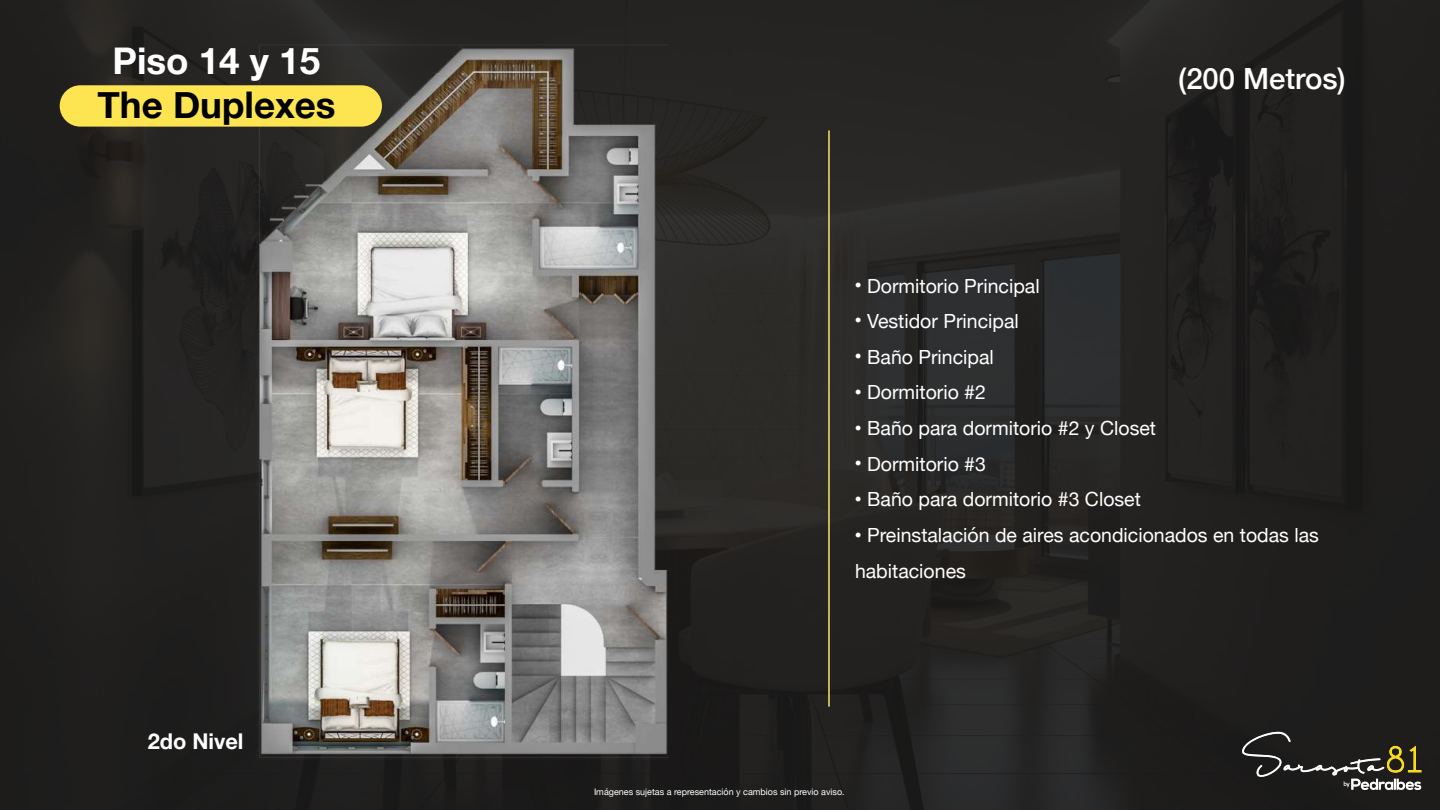
<style>
.page{position:relative;width:1440px;height:810px;background:#fff}
.page>*{position:absolute;margin:0;border:0;box-sizing:border-box;transform-origin:0 0}
.t1{font:700 36.75px "Helvetica Neue";color:#000}
.t2{font:700 36.75px "Helvetica Neue";color:#fff}
.t3{font:500 29.25px "Helvetica Neue";color:#fff}
.t4{font:700 21.75px "Helvetica Neue";color:#fff}
.t5{font:19.5px/36px "Helvetica Neue";color:#fff}
.t6{font:9px "Helvetica Neue";color:#fff}
.s1{font-family:"Arial"}
</style>
<div class="page">
<div style="left:1220px;top:0;width:220px;height:810px;background:#1f1e1d"></div>
<img style="left:0;top:0;width:1220px;height:810px">
<img style="left:1236px;top:715px;width:201px;height:95px">
<hr style="left:828px;top:130px;width:2px;height:577px;background:#f9e46b">
<div style="left:60px;top:85px;width:322px;height:42px;background:#fce551;border-radius:21px"></div>
<h1 class="t2" style="left:112px;top:32px;width:209px">Piso 14 y 15</h1>
<h1 class="t1" style="left:98px;top:77px;width:240px">The Duplexes</h1>
<p class="t4" style="left:148px;top:724px;width:97px">2do Nivel</p>
<h2 class="t3" style="left:1178px;top:55px;width:169px">(200 Metros)</h2>
<p class="t5" style="left:855px;top:269px;width:186px"><span class="s1">•</span> Dormitorio Principal</p>
<p class="t5" style="left:855px;top:304px;width:165px"><span class="s1">•</span> Vestidor Principal</p>
<p class="t5" style="left:855px;top:340px;width:140px"><span class="s1">•</span> Baño Principal</p>
<p class="t5" style="left:855px;top:375px;width:133px"><span class="s1">•</span> Dormitorio #2</p>
<p class="t5" style="left:855px;top:411px;width:303px"><span class="s1">•</span> Baño para dormitorio #2 y Closet</p>
<p class="t5" style="left:855px;top:447px;width:133px"><span class="s1">•</span> Dormitorio #3</p>
<p class="t5" style="left:855px;top:482px;width:287px"><span class="s1">•</span> Baño para dormitorio #3 Closet</p>
<p class="t5" style="left:855px;top:518px;width:466px"><span class="s1">•</span> Preinstalación de aires acondicionados en todas las habitaciones</p>
<p class="t6" style="left:594px;top:785px;width:252px">Imágenes sujetas a representación y cambios sin previo aviso.</p>
</div>
